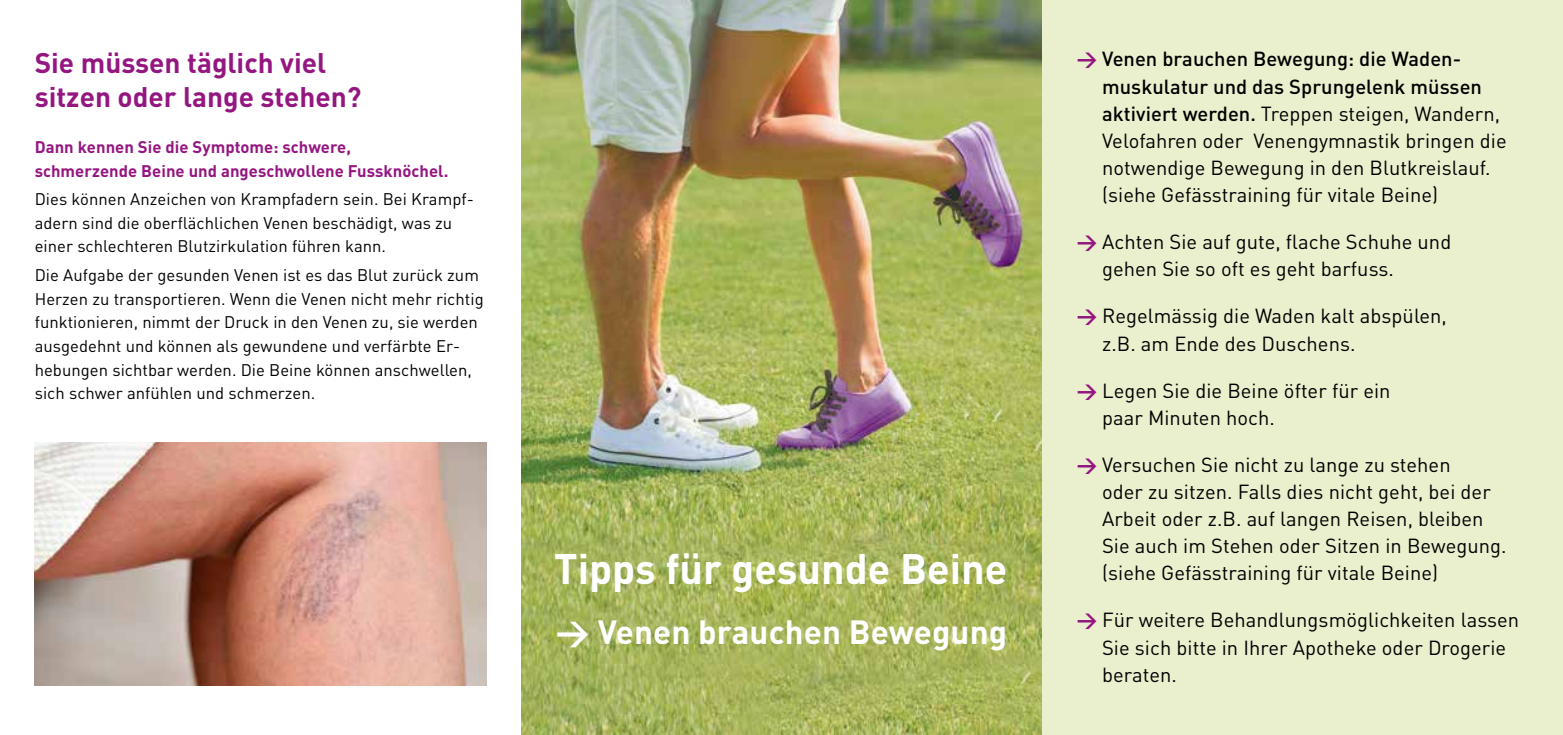
<style>
.page{position:relative;width:1563px;height:735px;background:#fff}
.page>*{position:absolute;margin:0;border:0;box-sizing:border-box;transform-origin:0 0}
.t1{font:700 42px "DIN";color:#fff}
.t2{font:700 33.07px "DIN";letter-spacing:.005em;color:#fff}
.t3{font:700 28px/33.6px "DIN";color:#941680}
.t4{font:20.12px/27.1px "DIN";letter-spacing:.005em;color:#000}
.t5{font:16.62px/23.6px "DIN";letter-spacing:.005em;color:#000}
.t6{font:700 16.62px/23.6px "DIN";letter-spacing:.005em;color:#941680}
.s1{font-weight:700;color:#941680}
.s2{font-weight:500}
</style>
<div class="page">
<div style="left:521px;top:0;width:1042px;height:734px;background:#eaefce"></div>
<img style="left:35px;top:442px;width:451px;height:243px">
<img style="left:521px;top:0;width:521px;height:734px">
<h3 class="t3" style="left:35px;top:45px;width:328px">Sie müssen täglich viel sitzen oder lange stehen?</h3>
<p class="t6" style="left:35px;top:134px;width:415px">Dann kennen Sie die Symptome: schwere, schmerzende Beine und angeschwollene Fussknöchel.</p>
<p class="t5" style="left:35px;top:187px;width:441px">Dies können Anzeichen von Krampfadern sein. Bei Krampf&shy;adern sind die oberflächlichen Venen beschädigt, was zu einer schlechteren Blutzirkulation führen kann.</p>
<p class="t5" style="left:35px;top:263px;width:450px">Die Aufgabe der gesunden Venen ist es das Blut zurück zum Herzen zu transportieren. Wenn die Venen nicht mehr richtig funktionieren, nimmt der Druck in den Venen zu, sie werden ausgedehnt und können als gewundene und verfärbte Er&shy;hebungen sichtbar werden. Die Beine können anschwellen, sich schwer anfühlen und schmerzen.</p>
<h1 class="t1" style="left:554px;top:540px;width:454px">Tipps für gesunde Beine</h1>
<h2 class="t2" style="left:556px;top:609px;width:453px">&gt; Venen brauchen Bewegung</h2>
<p class="t4" style="left:1102px;top:45px;width:406px;text-indent:-25px"><span class="s1">&gt;</span> <span class="s2">Venen brauchen Bewegung: die Waden&shy;muskulatur und das Sprungelenk müssen aktiviert werden.</span> Treppen steigen, Wandern, Velofahren oder Venengymnastik bringen die notwendige Bewegung in den Blutkreislauf. (siehe Gefässtraining für vitale Beine)</p>
<p class="t4" style="left:1102px;top:228px;width:351px;text-indent:-25px"><span class="s1">&gt;</span> Achten Sie auf gute, flache Schuhe und gehen Sie so oft es geht barfuss.</p>
<p class="t4" style="left:1102px;top:302px;width:346px;text-indent:-25px"><span class="s1">&gt;</span> Regelmässig die Waden kalt abspülen, z.B. am Ende des Duschens.</p>
<p class="t4" style="left:1102px;top:376px;width:290px;text-indent:-25px"><span class="s1">&gt;</span> Legen Sie die Beine öfter für ein paar Minuten hoch.</p>
<p class="t4" style="left:1102px;top:450px;width:406px;text-indent:-25px"><span class="s1">&gt;</span> Versuchen Sie nicht zu lange zu stehen<br>oder zu sitzen. Falls dies nicht geht, bei der Arbeit oder z.B. auf langen Reisen, bleiben Sie auch im Stehen oder Sitzen in Bewegung. (siehe Gefässtraining für vitale Beine)</p>
<p class="t4" style="left:1102px;top:606px;width:419px;text-indent:-25px"><span class="s1">&gt;</span> Für weitere Behandlungsmöglichkeiten lassen<br>Sie sich bitte in Ihrer Apotheke oder Drogerie beraten.</p>
</div>
